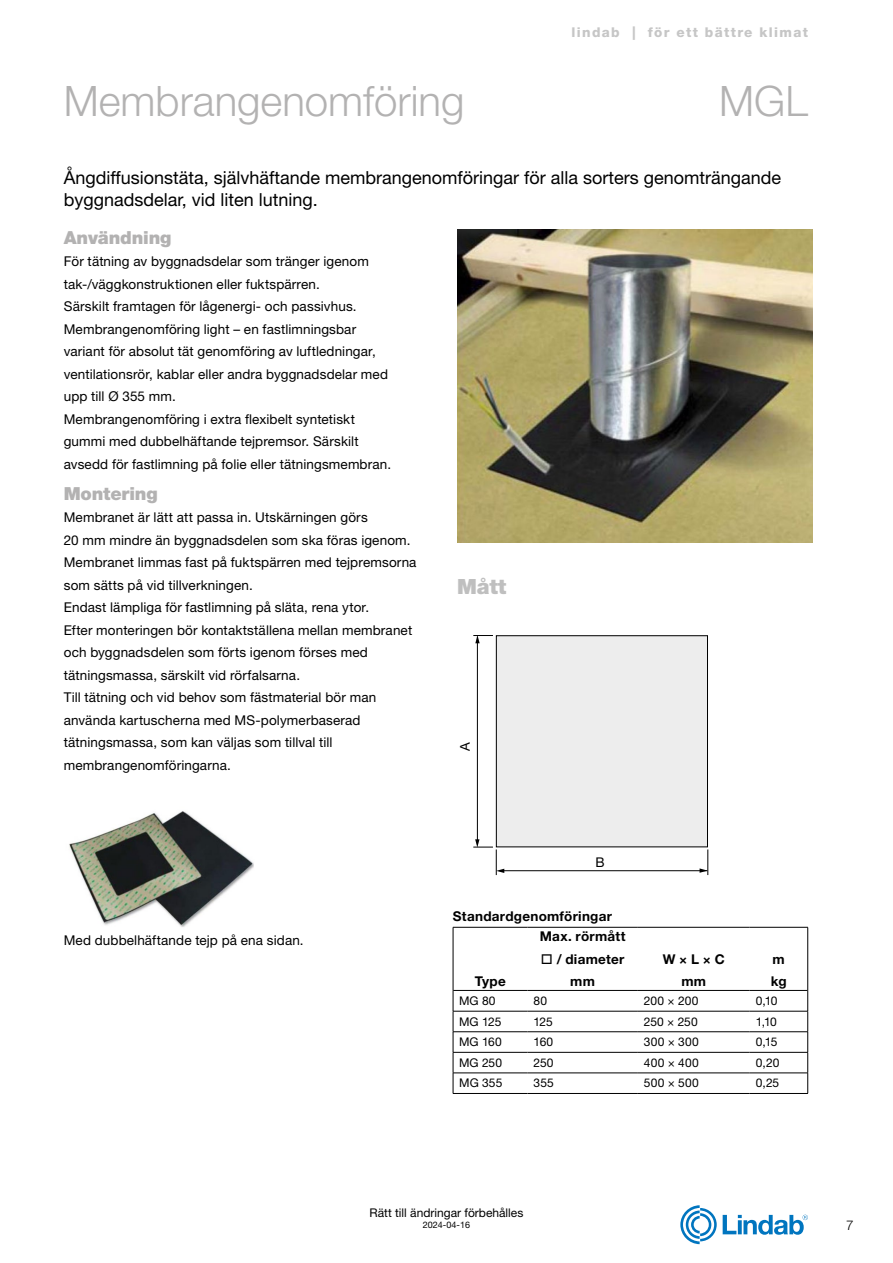
<style>
.page{position:relative;width:893px;height:1263px;background:#fff}
.page>*{position:absolute;margin:0;border:0;box-sizing:border-box;transform-origin:0 0}
.t1{font:300 42px "Helvetica Neue LT Pro";color:#b3b2b2}
.t2{font:900 21px "Helvetica Neue LT Pro";color:#bfbfbf}
.t3{font:18px/21.6px "Helvetica Neue LT Pro";color:#000}
.t4{font:900 18px "Helvetica Neue LT Pro";letter-spacing:-.01em;color:#b3b2b2}
.t5{font:13.5px/22.5px "Helvetica Neue LT Pro";letter-spacing:.01em;color:#000}
.t6{font:700 13.5px/22.5px "Helvetica Neue LT Pro";letter-spacing:.02em;color:#000;text-align:center}
.t7{font:800 13.5px "Helvetica Neue LT Pro";letter-spacing:.1em;color:#c6c6c6}
.t8{font:300 13.5px "Helvetica Neue LT Pro";color:#000}
.t9{font:13.35px "Helvetica Neue LT Pro";color:#000}
.t10{font:12px "Helvetica Neue LT Pro";color:#000}
.t11{font:9px "Helvetica Neue LT Pro";color:#000}
</style>
<div class="page">
<img style="left:69px;top:811px;width:185px;height:116px">
<img style="left:457px;top:230px;width:355px;height:312px">
<div style="left:496px;top:636px;width:211px;height:211px;background:#ededed"></div>
<div style="left:496px;top:635px;width:212px;height:212px;border:1px solid #000"></div>
<svg style="left:473px;top:635px;width:20px;height:8px"></svg>
<hr style="left:477px;top:636px;width:1px;height:208px;background:#000">
<hr style="left:500px;top:870px;width:207px;height:1px;background:#000">
<svg style="left:473px;top:839px;width:31px;height:36px"></svg>
<svg style="left:700px;top:849px;width:9px;height:26px"></svg>
<hr style="left:453px;top:1011px;width:74px;height:1px;background:#000">
<hr style="left:527px;top:1011px;width:111px;height:1px;background:#000">
<hr style="left:638px;top:1011px;width:112px;height:1px;background:#000">
<hr style="left:750px;top:1011px;width:58px;height:1px;background:#000">
<hr style="left:453px;top:1031px;width:74px;height:1px;background:#000">
<hr style="left:527px;top:1031px;width:111px;height:1px;background:#000">
<hr style="left:638px;top:1031px;width:112px;height:1px;background:#000">
<hr style="left:750px;top:1031px;width:58px;height:1px;background:#000">
<hr style="left:453px;top:1052px;width:74px;height:1px;background:#000">
<hr style="left:527px;top:1052px;width:111px;height:1px;background:#000">
<hr style="left:638px;top:1052px;width:112px;height:1px;background:#000">
<hr style="left:750px;top:1052px;width:58px;height:1px;background:#000">
<hr style="left:453px;top:1073px;width:74px;height:1px;background:#000">
<svg style="left:453px;top:991px;width:1px;height:102px"></svg>
<hr style="left:527px;top:1073px;width:111px;height:1px;background:#000">
<hr style="left:638px;top:1073px;width:112px;height:1px;background:#000">
<hr style="left:750px;top:1073px;width:58px;height:1px;background:#000">
<svg style="left:807px;top:990px;width:1px;height:103px"></svg>
<hr style="left:453px;top:927px;width:74px;height:1px;background:#000">
<hr style="left:453px;top:927px;width:1px;height:63px;background:#000">
<hr style="left:527px;top:927px;width:111px;height:1px;background:#000">
<hr style="left:638px;top:927px;width:112px;height:1px;background:#000">
<hr style="left:750px;top:927px;width:58px;height:1px;background:#000">
<hr style="left:807px;top:927px;width:1px;height:63px;background:#000">
<hr style="left:453px;top:990px;width:74px;height:1px;background:#000">
<hr style="left:527px;top:990px;width:111px;height:1px;background:#000">
<hr style="left:638px;top:990px;width:112px;height:1px;background:#000">
<hr style="left:750px;top:990px;width:57px;height:1px;background:#000">
<hr style="left:453px;top:1093px;width:74px;height:1px;background:#000">
<hr style="left:527px;top:1093px;width:111px;height:1px;background:#000">
<hr style="left:638px;top:1093px;width:112px;height:1px;background:#000">
<hr style="left:750px;top:1093px;width:58px;height:1px;background:#000">
<svg style="left:723px;top:1215px;width:85px;height:20px"></svg>
<svg style="left:680px;top:1205px;width:37px;height:39px"></svg>
<p class="t7" style="left:571px;top:25px;width:238px">lindab | för ett bättre klimat</p>
<h1 class="t1" style="left:64px;top:75px;width:402px">Membrangenomföring</h1>
<h1 class="t1" style="left:719px;top:75px;width:90px">MGL</h1>
<h3 class="t3" style="left:64px;top:166px;width:719px">Ångdiffusionstäta, självhäftande membrangenomföringar för alla sorters genomträngande byggnadsdelar, vid liten lutning.</h3>
<h3 class="t4" style="left:64px;top:226px;width:109px">Användning</h3>
<p class="t5" style="left:64px;top:250px;width:329px">För tätning av byggnadsdelar som tränger igenom tak-/väggkonstruktionen eller fuktspärren.<br>Särskilt framtagen för lågenergi- och passivhus.<br>Membrangenomföring light – en fastlimningsbar variant för absolut tät genomföring av luftledningar, ventilationsrör, kablar eller andra byggnadsdelar med upp till Ø 355 mm.<br>Membrangenomföring i extra flexibelt syntetiskt gummi med dubbelhäftande tejpremsor. Särskilt avsedd för fastlimning på folie eller tätningsmembran.</p>
<h3 class="t4" style="left:64px;top:482px;width:95px">Montering</h3>
<p class="t5" style="left:64px;top:506px;width:354px">Membranet är lätt att passa in. Utskärningen görs<br>20 mm mindre än byggnadsdelen som ska föras igenom.<br>Membranet limmas fast på fuktspärren med tejpremsorna som sätts på vid tillverkningen.<br>Endast lämpliga för fastlimning på släta, rena ytor.<br>Efter monteringen bör kontaktställena mellan membranet och byggnadsdelen som förts igenom förses med tätningsmassa, särskilt vid rörfalsarna.<br>Till tätning och vid behov som fästmaterial bör man använda kartuscherna med MS-polymerbaserad tätningsmassa, som kan väljas som tillval till membrangenomföringarna.</p>
<p class="t5" style="left:64px;top:929px;width:241px">Med dubbelhäftande tejp på ena sidan.</p>
<h2 class="t2" style="left:457px;top:574px;width:51px">Mått</h2>
<p class="t9" style="left:457px;top:751px;width:10px;rotate:-90deg">A</p>
<p class="t9" style="left:596px;top:854px;width:11px">B</p>
<p class="t6" style="left:453px;top:905px;width:161px">Standardgenomföringar</p>
<p class="t6" style="left:475px;top:970px;width:33px">Type</p>
<p class="t6" style="left:540px;top:925px;width:87px">Max. rörmått</p>
<p class="t6" style="left:541px;top:947px;width:85px">□ / diameter mm</p>
<p class="t6" style="left:663px;top:947px;width:63px">W × L × C mm</p>
<p class="t6" style="left:771px;top:947px;width:17px;text-align:left">m kg</p>
<p class="t10" style="left:459px;top:993px;width:38px">MG 80</p>
<p class="t10" style="left:533px;top:993px;width:15px">80</p>
<p class="t10" style="left:644px;top:993px;width:56px">200 × 200</p>
<p class="t10" style="left:756px;top:993px;width:23px">0,10</p>
<p class="t10" style="left:459px;top:1014px;width:44px">MG 125</p>
<p class="t10" style="left:533px;top:1014px;width:21px">125</p>
<p class="t10" style="left:644px;top:1014px;width:55px">250 × 250</p>
<p class="t10" style="left:756px;top:1014px;width:23px">1,10</p>
<p class="t10" style="left:459px;top:1035px;width:44px">MG 160</p>
<p class="t10" style="left:533px;top:1035px;width:21px">160</p>
<p class="t10" style="left:644px;top:1035px;width:56px">300 × 300</p>
<p class="t10" style="left:756px;top:1035px;width:23px">0,15</p>
<p class="t10" style="left:459px;top:1055px;width:44px">MG 250</p>
<p class="t10" style="left:533px;top:1055px;width:21px">250</p>
<p class="t10" style="left:644px;top:1055px;width:56px">400 × 400</p>
<p class="t10" style="left:756px;top:1055px;width:25px">0,20</p>
<p class="t10" style="left:459px;top:1076px;width:45px">MG 355</p>
<p class="t10" style="left:533px;top:1076px;width:22px">355</p>
<p class="t10" style="left:644px;top:1076px;width:56px">500 × 500</p>
<p class="t10" style="left:756px;top:1076px;width:25px">0,25</p>
<p class="t10" style="left:370px;top:1205px;width:155px">Rätt till ändringar förbehålles</p>
<p class="t11" style="left:423px;top:1219px;width:49px">2024-04-16</p>
<p class="t8" style="left:846px;top:1217px;width:9px">7</p>
</div>
